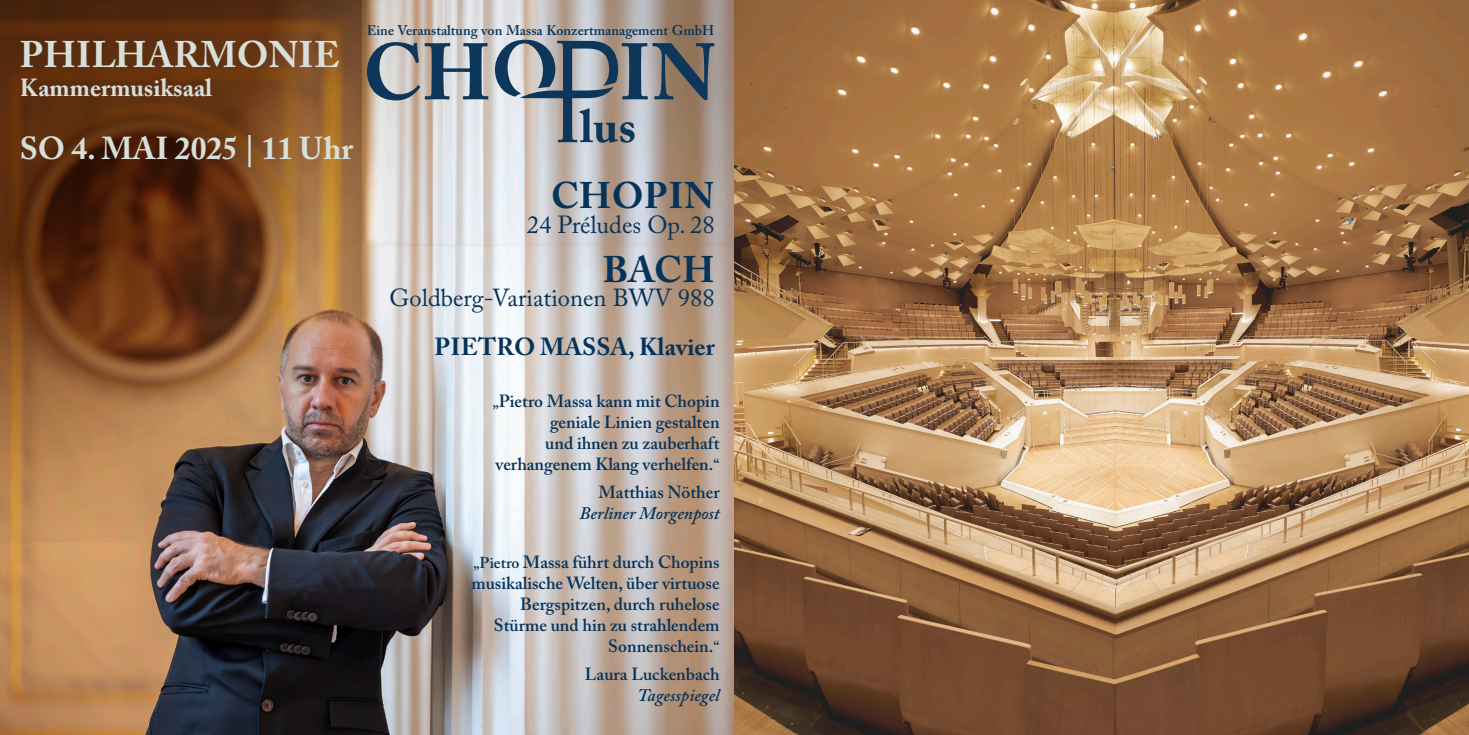
<style>
.page{position:relative;width:1469px;height:735px;background:#fff}
.page>*{position:absolute;margin:0;border:0;box-sizing:border-box;transform-origin:0 0}
.t1{font:700 36.75px "Adobe Caslon Pro";color:#d7dfda}
.t2{font:700 36.75px "Adobe Caslon Pro";letter-spacing:.015em;color:#073359}
.t3{font:700 31.5px "Adobe Caslon Pro";color:#d7dfda}
.t4{font:24.5px "Adobe Caslon Pro";color:#073359}
.t5{font:700 24.5px "Adobe Caslon Pro";color:#073359}
.t6{font:700 24.5px "Adobe Caslon Pro";color:#d7dfda}
.t7{font:600 17.5px/21px "Adobe Caslon Pro";color:#073359;text-align:right}
.t8{font:italic 600 17.5px "Adobe Caslon Pro";color:#073359}
.t9{font:600 14px "Adobe Caslon Pro";color:#073359}
.s1{font-size:15.75px;color:#0c365a}
</style>
<div class="page">
<img style="left:0;top:0;width:1468px;height:734px">
<img style="left:0;top:0;width:361px;height:542px">
<svg style="left:367px;top:42px;width:121px;height:58px"></svg>
<svg style="left:495px;top:40px;width:219px;height:103px"></svg>
<h1 class="t1" style="left:20px;top:33px;width:321px">PHILHARMONIE</h1>
<h3 class="t6" style="left:20px;top:74px;width:194px">Kammermusiksaal</h3>
<h2 class="t3" style="left:20px;top:131px;width:335px">SO 4. MAI 2025 | 11 Uhr</h2>
<p class="t9" style="left:367px;top:22px;width:349px">Eine Veranstaltung von Massa Konzertmanagement GmbH</p>
<h1 class="t2" style="left:551px;top:175px;width:165px">CHOPIN</h1>
<h3 class="t4" style="left:527px;top:215px;width:189px">24 Préludes Op. 28</h3>
<h1 class="t2" style="left:603px;top:248px;width:113px">BACH</h1>
<h3 class="t4" style="left:389px;top:288px;width:326px">Goldberg-Variationen BWV 988</h3>
<h3 class="t5" style="left:434px;top:333px;width:281px">PIETRO MASSA, Klavier</h3>
<p class="t7" style="left:492px;top:390px;width:228px"><span class="s1">„</span>Pietro Massa kann mit Chopin geniale Linien gestalten<br>und ihnen zu zauberhaft verhangenem Klang verhelfen.<span class="s1">“</span></p>
<p class="t7" style="left:598px;top:481px;width:123px">Matthias Nöther</p>
<p class="t8" style="left:579px;top:506px;width:142px">Berliner Morgenpost</p>
<p class="t7" style="left:471px;top:552px;width:249px"><span class="s1">„Pietro</span> Massa führt durch Chopins musikalische Welten, über virtuose<br>Bergspitzen, durch ruhelose<br>Stürme und hin zu strahlendem<br>Sonnenschein.<span class="s1">“</span></p>
<p class="t7" style="left:585px;top:664px;width:136px">Laura Luckenbach</p>
<p class="t8" style="left:637px;top:688px;width:84px">Tagesspiegel</p>
</div>
